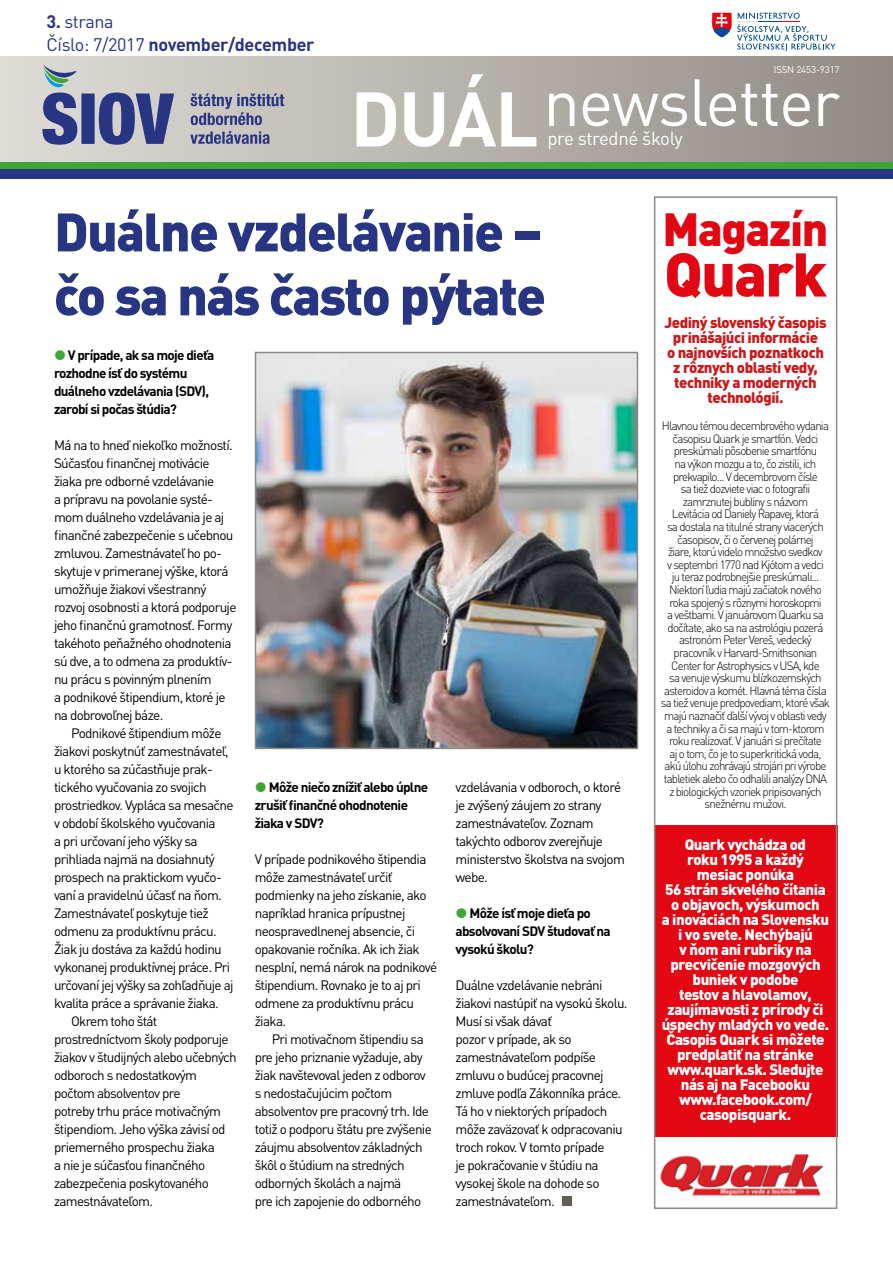
<style>
.page{position:relative;width:893px;height:1263px;background:#fff}
.page>*{position:absolute;margin:0;border:0;box-sizing:border-box;transform-origin:0 0}
.t1{font:700 75.9px "DIN Pro";color:#fff}
.t2{font:65.4px "DIN Pro";letter-spacing:-.02em;color:#fff}
.t3{font:900 60.75px "DIN Pro";letter-spacing:-.03em;color:#e30613}
.t4{font:900 53.25px/63.9px "DIN Pro";letter-spacing:-.03em;color:#283583}
.t5{font:900 45.9px "DIN Pro";letter-spacing:-.03em;color:#e30613}
.t6{font:18.6px "DIN Pro";letter-spacing:-.02em;color:#fff}
.t7{font:700 18px "DIN Pro";letter-spacing:-.02em;color:#283583}
.t8{font:18px "DIN Pro";letter-spacing:-.02em;color:#283583}
.t9{font:900 15px/15px "DIN Pro";letter-spacing:-.03em;color:#fff;text-align:center}
.t10{font:900 15px/15px "DIN Pro";letter-spacing:-.03em;color:#cd171a;text-align:center}
.t11{font:13.5px/18px "DIN Pro";letter-spacing:-.05em;color:#000}
.t12{font:700 13.5px/18px "DIN Pro";letter-spacing:-.05em;color:#000}
.t13{font:300 12px/12.6px "DIN Pro";letter-spacing:-.07em;color:#000;text-align:center;scale:.96 1}
.t14{font:9.75px "DIN Pro";letter-spacing:-.02em;color:#fff}
.s1{font-weight:700}
.s2{font-weight:400}
</style>
<div class="page">
<div style="left:0;top:116px;width:893px;height:63px;background:#283583"></div>
<div style="left:0;top:106px;width:893px;height:63px;background:#3fa535"></div>
<div style="left:0;top:57px;width:893px;height:104px;background:linear-gradient(to right,#dfddd7,#908b84)"></div>
<svg style="left:43px;top:64px;width:37px;height:23px"></svg>
<svg style="left:190px;top:131px;width:80px;height:13px"></svg>
<svg style="left:191px;top:93px;width:93px;height:32px"></svg>
<svg style="left:43px;top:93px;width:131px;height:52px"></svg>
<svg style="left:712px;top:13px;width:123px;height:38px"></svg>
<div style="left:654px;top:825px;width:183px;height:311px;background:#e30613"></div>
<img style="left:660px;top:1154px;width:164px;height:42px">
<div style="left:654px;top:196px;width:183px;height:1013px;border:2px solid #8f8a83"></div>
<div style="left:562px;top:1196px;width:10px;height:10px;background:#605d57"></div>
<img style="left:258px;top:355px;width:377px;height:391px">
<div style="left:255px;top:352px;width:383px;height:397px;border:2px solid #8f8a83"></div>
<h3 class="t8" style="left:46px;top:9px;width:69px"><span class="s1">3.</span> strana</h3>
<h3 class="t7" style="left:46px;top:32px;width:270px"><span class="s2">Číslo: 7/2017</span> november/december</h3>
<h1 class="t1" style="left:350px;top:67px;width:190px">DUÁL</h1>
<p class="t14" style="left:774px;top:62px;width:67px">ISSN 2453-9317</p>
<h2 class="t2" style="left:543px;top:58px;width:298px">newsletter</h2>
<h3 class="t6" style="left:548px;top:126px;width:137px">pre stredné školy</h3>
<h3 class="t4" style="left:54px;top:198px;width:494px">Duálne vzdelávanie – čo sa nás často pýtate</h3>
<p class="t12" style="left:54px;top:346px;width:162px;text-indent:14px">V prípade, ak sa moje dieťa rozhodne ísť do systému duálneho vzdelávania (SDV), zarobí si počas štúdia?</p>
<p class="t11" style="left:54px;top:436px;width:184px">Má na to hneď niekoľko možností.<br>Súčasťou finančnej motivácie žiaka pre odborné vzdelávanie<br>a prípravu na povolanie systé&shy;mom duálneho vzdelávania je aj finančné zabezpečenie s učebnou zmluvou. Zamestnávateľ ho po&shy;skytuje v primeranej výške, ktorá umožňuje žiakovi všestranný rozvoj osobnosti a ktorá podporuje jeho finančnú gramotnosť. Formy takéhoto peňažného ohodnotenia sú dve, a to odmena za produktív&shy;nu prácu s povinným plnením<br>a podnikové štipendium, ktoré je na dobrovoľnej báze.</p>
<p class="t11" style="left:71px;top:723px;width:152px">Podnikové štipendium môže</p>
<p class="t11" style="left:54px;top:741px;width:176px">žiakovi poskytnúť zamestnávateľ,</p>
<p class="t11" style="left:54px;top:759px;width:160px">u ktorého sa zúčastňuje prak-</p>
<p class="t11" style="left:54px;top:777px;width:154px">tického vyučovania zo svojich</p>
<p class="t11" style="left:54px;top:795px;width:181px">prostriedkov. Vypláca sa mesačne</p>
<p class="t11" style="left:54px;top:813px;width:163px">v období školského vyučovania</p>
<p class="t11" style="left:54px;top:831px;width:145px">a pri určovaní jeho výšky sa</p>
<p class="t11" style="left:54px;top:849px;width:162px">prihliada najmä na dosiahnutý</p>
<p class="t11" style="left:54px;top:867px;width:169px">prospech na praktickom vyučo-</p>
<p class="t11" style="left:54px;top:885px;width:169px">vaní a pravidelnú účasť na ňom.</p>
<p class="t11" style="left:54px;top:903px;width:156px">Zamestnávateľ poskytuje tiež</p>
<p class="t11" style="left:54px;top:921px;width:164px">odmenu za produktívnu prácu.</p>
<p class="t11" style="left:54px;top:939px;width:169px">Žiak ju dostáva za každú hodinu</p>
<p class="t11" style="left:54px;top:957px;width:178px">vykonanej produktívnej práce. Pri</p>
<p class="t11" style="left:54px;top:975px;width:181px">určovaní jej výšky sa zohľadňuje aj</p>
<p class="t11" style="left:54px;top:993px;width:166px">kvalita práce a správanie žiaka.</p>
<p class="t11" style="left:71px;top:1011px;width:88px">Okrem toho štát</p>
<p class="t11" style="left:54px;top:1029px;width:176px">prostredníctvom školy podporuje</p>
<p class="t11" style="left:54px;top:1047px;width:184px">žiakov v študijných alebo učebných</p>
<p class="t11" style="left:54px;top:1065px;width:145px">odboroch s nedostatkovým</p>
<p class="t11" style="left:54px;top:1083px;width:128px">počtom absolventov pre</p>
<p class="t11" style="left:54px;top:1101px;width:168px">potreby trhu práce motivačným</p>
<p class="t11" style="left:54px;top:1119px;width:173px">štipendiom. Jeho výška závisí od</p>
<p class="t11" style="left:54px;top:1137px;width:162px">priemerného prospechu žiaka</p>
<p class="t11" style="left:54px;top:1155px;width:153px">a nie je súčasťou finančného</p>
<p class="t11" style="left:54px;top:1173px;width:157px">zabezpečenia poskytovaného</p>
<p class="t11" style="left:54px;top:1191px;width:101px">zamestnávateľom.</p>
<p class="t12" style="left:255px;top:777px;width:175px;text-indent:14px">Môže niečo znížiť alebo úplne zrušiť finančné ohodnotenie žiaka v SDV?</p>
<p class="t11" style="left:255px;top:849px;width:184px">V prípade podnikového štipendia môže zamestnávateľ určiť podmienky na jeho získanie, ako napríklad hranica prípustnej neospravedlnenej absencie, či opakovanie ročníka. Ak ich žiak nesplní, nemá nárok na podnikové štipendium. Rovnako je to aj pri odmene za produktívnu prácu žiaka.</p>
<p class="t11" style="left:255px;top:1029px;width:179px;text-indent:17px">Pri motivačnom štipendiu sa pre jeho priznanie vyžaduje, aby žiak navštevoval jeden z odborov s nedostačujúcim počtom absolventov pre pracovný trh. Ide totiž o podporu štátu pre zvýšenie záujmu absolventov základných škôl o štúdium na stredných odborných školách a najmä<br>pre ich zapojenie do odborného</p>
<p class="t11" style="left:455px;top:777px;width:171px">vzdelávania v odboroch, o ktoré je zvýšený záujem zo strany zamestnávateľov. Zoznam takýchto odborov zverejňuje ministerstvo školstva na svojom webe.</p>
<p class="t12" style="left:455px;top:903px;width:157px;text-indent:14px">Môže ísť moje dieťa po absolvovaní SDV študovať na vysokú školu?</p>
<p class="t11" style="left:455px;top:975px;width:174px">Duálne vzdelávanie nebráni žiakovi nastúpiť na vysokú školu.<br>Musí si však dávať<br>pozor v prípade, ak so zamestnávateľom podpíše zmluvu o budúcej pracovnej zmluve podľa Zákonníka práce.<br>Tá ho v niektorých prípadoch môže zaväzovať k odpracovaniu troch rokov. V tomto prípade<br>je pokračovanie v štúdiu na vysokej škole na dohode so zamestnávateľom.</p>
<h3 class="t5" style="left:662px;top:198px;width:167px">Magazín</h3>
<h3 class="t3" style="left:664px;top:233px;width:164px">Quark</h3>
<p class="t10" style="left:664px;top:314px;width:164px">Jediný slovenský časopis prinášajúci informácie<br>o najnovších poznatkoch z rôznych oblastí vedy, techniky a moderných technológií.</p>
<p class="t13" style="left:661px;top:419px;width:178px">Hlavnou témou decembrového vydania časopisu Quark je smartfón. Vedci preskúmali pôsobenie smartfónu<br>na výkon mozgu a to, čo zistili, ich prekvapilo... V decembrovom čísle<br>sa tiež dozviete viac o fotografii zamrznutej bubliny s názvom<br>Levitácia od Daniely Rapavej, ktorá<br>sa dostala na titulné strany viacerých časopisov, či o červenej polárnej<br>žiare, ktorú videlo množstvo svedkov<br>v septembri 1770 nad Kjótom a vedci<br>ju teraz podrobnejšie preskúmali...<br>Niektorí ľudia majú začiatok nového roka spojený s rôznymi horoskopmi<br>a veštbami. V januárovom Quarku sa dočítate, ako sa na astrológiu pozerá astronóm Peter Vereš, vedecký pracovník v Harvard-Smithsonian Center for Astrophysics v USA, kde<br>sa venuje výskumu blízkozemských asteroidov a komét. Hlavná téma čísla sa tiež venuje predpovediam, ktoré však majú naznačiť ďalší vývoj v oblasti vedy a techniky a či sa majú v tom-ktorom roku realizovať. V januári si prečítate<br>aj o tom, čo je to superkritická voda, akú úlohu zohrávajú strojári pri výrobe tabletiek alebo čo odhalili analýzy DNA z biologických vzoriek pripisovaných snežnému mužovi.</p>
<p class="t9" style="left:662px;top:837px;width:169px">Quark vychádza od<br>roku 1995 a každý<br>mesiac ponúka<br>56 strán skvelého čítania o objavoch, výskumoch<br>a inováciách na Slovensku i vo svete. Nechýbajú<br>v ňom ani rubriky na precvičenie mozgových buniek v podobe<br>testov a hlavolamov, zaujímavosti z prírody či úspechy mladých vo vede.<br>Časopis Quark si môžete predplatiť na stránke www.quark.sk. Sledujte nás aj na Facebooku www.facebook.com/ casopisquark.</p>
</div>
